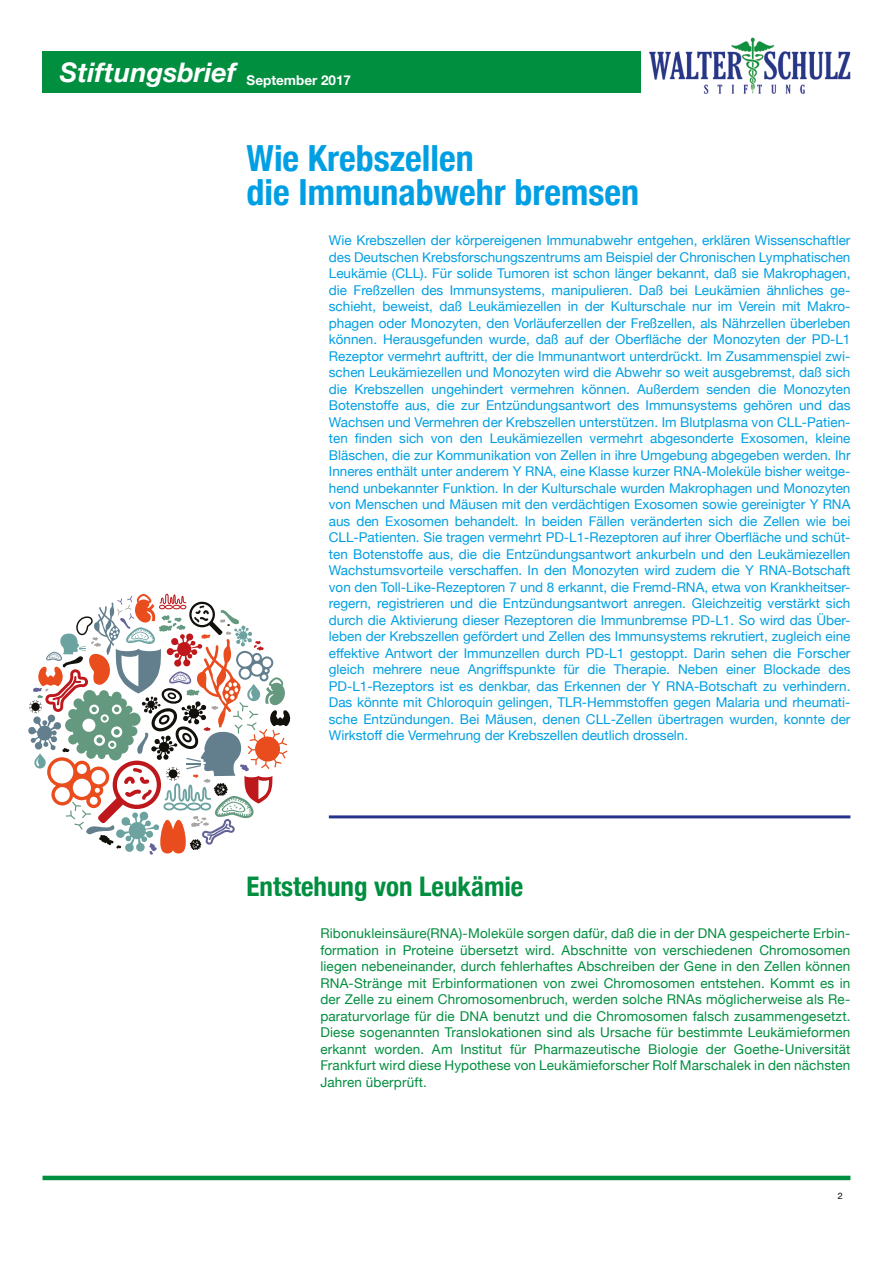
<style>
.page{position:relative;width:893px;height:1263px;background:#fff}
.page>*{position:absolute;margin:0;border:0;box-sizing:border-box;transform-origin:0 0}
.t1{font:700 condensed 36px/34.5px "Helvetica Neue";color:#009fe3}
.t2{font:italic 700 27px "Helvetica Neue";color:#fff}
.t3{font:700 condensed 27px "Helvetica Neue";color:#008e3f}
.t4{font:13.5px/16.5px "Helvetica Neue";color:#009fe3;text-align:justify}
.t5{font:13.5px/16.5px "Helvetica Neue";letter-spacing:.01em;color:#008e3f;text-align:justify}
.t6{font:9px "Helvetica Neue";color:#000}
</style>
<div class="page">
<img style="left:649px;top:38px;width:202px;height:55px">
<div style="left:43px;top:51px;width:598px;height:41px;background:#008e3f"></div>
<hr style="left:43px;top:1176px;width:807px;height:4px;background:#008e3f">
<svg style="left:28px;top:594px;width:263px;height:261px"></svg>
<hr style="left:329px;top:815px;width:521px;height:3px;background:#28348b">
<h2 class="t2" style="left:60px;top:51px;width:293px">Stiftungsbrief <sub>September</sub> <sub>2017</sub></h2>
<h1 class="t1" style="left:247px;top:138px;width:394px">Wie Krebszellen<br>die Immunabwehr bremsen</h1>
<p class="t4" style="left:329px;top:233px;width:523px">Wie Krebszellen der körpereigenen Immunabwehr entgehen, erklären Wissenschaftler des Deutschen Krebsforschungszentrums am Beispiel der Chronischen Lymphatischen Leukämie (CLL). Für solide Tumoren ist schon länger bekannt, daß sie Makrophagen, die Freßzellen des Immunsystems, manipulieren. Daß bei Leukämien ähnliches ge&shy;schieht, beweist, daß Leukämiezellen in der Kulturschale nur im Verein mit Makro&shy;phagen oder Monozyten, den Vorläuferzellen der Freßzellen, als Nährzellen überleben können. Herausgefunden wurde, daß auf der Oberfläche der Monozyten der PD-L1<br>Rezeptor vermehrt auftritt, der die Immunantwort unterdrückt. Im Zusammenspiel zwi&shy;schen Leukämiezellen und Monozyten wird die Abwehr so weit ausgebremst, daß sich die Krebszellen ungehindert vermehren können. Außerdem senden die Monozyten Botenstoffe aus, die zur Entzündungsantwort des Immunsystems gehören und das Wachsen und Vermehren der Krebszellen unterstützen. Im Blutplasma von CLL-Patien&shy;ten finden sich von den Leukämiezellen vermehrt abgesonderte Exosomen, kleine Bläschen, die zur Kommunikation von Zellen in ihre Umgebung abgegeben werden. Ihr Inneres enthält unter anderem Y RNA, eine Klasse kurzer RNA-Moleküle bisher weitge&shy;hend unbekannter Funktion. In der Kulturschale wurden Makrophagen und Monozyten von Menschen und Mäusen mit den verdächtigen Exosomen sowie gereinigter Y RNA aus den Exosomen behandelt. In beiden Fällen veränderten sich die Zellen wie bei CLL-Patienten. Sie tragen vermehrt PD-L1-Rezeptoren auf ihrer Oberfläche und schüt&shy;ten Botenstoffe aus, die die Entzündungsantwort ankurbeln und den Leukämiezellen Wachstumsvorteile verschaffen. In den Monozyten wird zudem die Y RNA-Botschaft von den Toll-Like-Rezeptoren 7 und 8 erkannt, die Fremd-RNA, etwa von Krankheitser&shy;regern, registrieren und die Entzündungsantwort anregen. Gleichzeitig verstärkt sich durch die Aktivierung dieser Rezeptoren die Immunbremse PD-L1. So wird das Über&shy;leben der Krebszellen gefördert und Zellen des Immunsystems rekrutiert, zugleich eine effektive Antwort der Immunzellen durch PD-L1 gestoppt. Darin sehen die Forscher gleich mehrere neue Angriffspunkte für die Therapie. Neben einer Blockade des PD-L1-Rezeptors ist es denkbar, das Erkennen der Y RNA-Botschaft zu verhindern.<br>Das könnte mit Chloroquin gelingen, TLR-Hemmstoffen gegen Malaria und rheumati&shy;sche Entzündungen. Bei Mäusen, denen CLL-Zellen übertragen wurden, konnte der Wirkstoff die Vermehrung der Krebszellen deutlich drosseln.</p>
<h2 class="t3" style="left:247px;top:864px;width:278px">Entstehung von Leukämie</h2>
<p class="t5" style="left:320px;top:926px;width:532px">Ribonukleinsäure(RNA)-Moleküle sorgen dafür, daß die in der DNA gespeicherte Erbin&shy;formation in Proteine übersetzt wird. Abschnitte von verschiedenen Chromosomen liegen nebeneinander, durch fehlerhaftes Abschreiben der Gene in den Zellen können RNA-Stränge mit Erbinformationen von zwei Chromosomen entstehen. Kommt es in der Zelle zu einem Chromosomenbruch, werden solche RNAs möglicherweise als Re&shy;paraturvorlage für die DNA benutzt und die Chromosomen falsch zusammengesetzt.<br>Diese sogenannten Translokationen sind als Ursache für bestimmte Leukämieformen erkannt worden. Am Institut für Pharmazeutische Biologie der Goethe-Universität Frankfurt wird diese Hypothese von Leukämieforscher Rolf Marschalek in den nächsten Jahren überprüft.</p>
<p class="t6" style="left:838px;top:1189px;width:7px">2</p>
</div>
